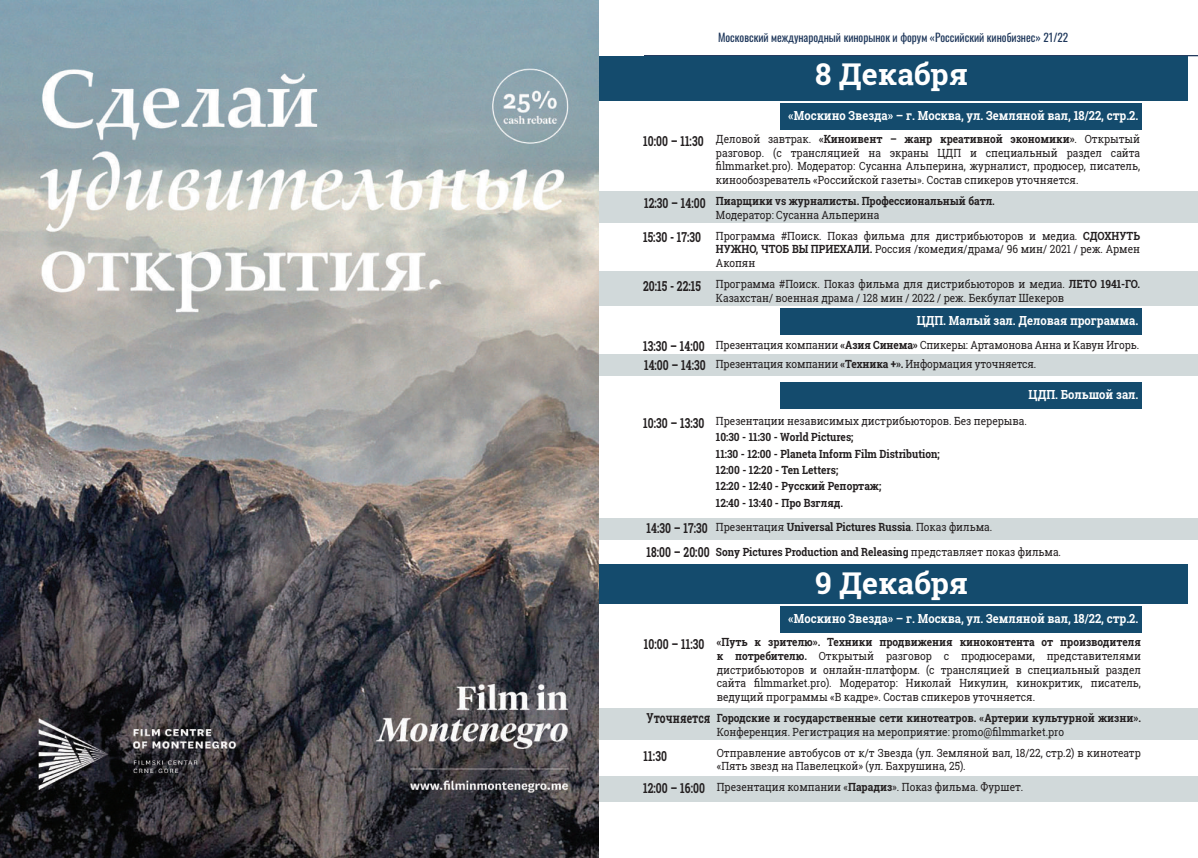
<style>
.page{position:relative;width:1198px;height:858px;background:#fff}
.page>*{position:absolute;margin:0;border:0;box-sizing:border-box;transform-origin:0 0}
.t1{font:700 30px "Roboto Slab";color:#fff}
.t2{font:700 13.75px/19.1px "Roboto Slab";letter-spacing:.01em;color:#231f20;scale:.75 1}
.t3{font:700 12.5px "Roboto Slab";color:#fff;scale:.9 1}
.t4{font:11.25px/13.8px "Roboto Slab";color:#231f20;scale:.9 1}
.t5{font:700 11.25px/16px "Roboto Slab";color:#231f20;scale:.9 1}
.t6{font:11.25px "Oswald";color:#1d365a}
.s1{font-weight:700}
.s2{font-weight:400}
</style>
<div class="page">
<div style="left:780px;top:103px;width:362px;height:26px;background:#144b6d"></div>
<div style="left:598px;top:191px;width:600px;height:32px;background:#d1d9da"></div>
<div style="left:599px;top:271px;width:599px;height:35px;background:#d1d9da"></div>
<div style="left:599px;top:354px;width:599px;height:21px;background:#d1d9da"></div>
<div style="left:598px;top:518px;width:600px;height:21px;background:#d1d9da"></div>
<hr style="left:644px;top:55px;width:554px;height:1px;background:#1d365a">
<div style="left:599px;top:56px;width:588px;height:44px;background:#144b6d"></div>
<div style="left:780px;top:308px;width:362px;height:27px;background:#144b6d"></div>
<div style="left:780px;top:382px;width:362px;height:27px;background:#144b6d"></div>
<div style="left:780px;top:606px;width:362px;height:26px;background:#144b6d"></div>
<div style="left:599px;top:564px;width:588px;height:40px;background:#144b6d"></div>
<div style="left:599px;top:708px;width:599px;height:32px;background:#d1d9da"></div>
<div style="left:599px;top:776px;width:599px;height:26px;background:#d1d9da"></div>
<img style="left:0;top:1px;width:599px;height:856px">
<p class="t2" style="left:643px;top:131px;width:82px">10:00 – 11:30</p>
<p class="t2" style="left:644px;top:193px;width:84px">12:30 – 14:00</p>
<p class="t2" style="left:643px;top:228px;width:79px">15:30 - 17:30</p>
<p class="t2" style="left:643px;top:276px;width:79px">20:15 - 22:15</p>
<p class="t2" style="left:643px;top:336px;width:85px">13:30 – 14:00<br>14:00 – 14:30</p>
<p class="t6" style="left:718px;top:27px;width:352px">Московский международный кинорынок и форум «Российский кинобизнес» 21/22</p>
<h1 class="t1" style="left:815px;top:54px;width:154px">8 Декабря</h1>
<p class="t3" style="left:788px;top:107px;width:390px">«Москино Звезда» – г. Москва, ул. Земляной вал, 18/22, стр.2.</p>
<p class="t4" style="left:716px;top:132px;width:473px;text-align:justify">Деловой завтрак. <span class="s1">«Киноивент – жанр креативной экономики»</span>. Открытый разговор. (с трансляцией на экраны ЦДП и специальный раздел сайта filmmarket.pro). Модератор: Сусанна Альперина, журналист, продюсер, писатель, кинообозреватель «Российской газеты». Состав спикеров уточняется.</p>
<p class="t5" style="left:716px;top:193px;width:311px">Пиарщики vs журналисты. Профессиональный батл.</p>
<p class="t4" style="left:716px;top:204px;width:473px;line-height:20.9px">Модератор: Сусанна Альперина<br>Программа #Поиск. Показ фильма для дистрибьюторов и медиа. <span class="s1">СДОХНУТЬ</span></p>
<p class="t4" style="left:716px;top:242px;width:473px"><span class="s1">НУЖНО, ЧТОБ ВЫ ПРИЕХАЛИ.</span> Россия /комедия/драма/ 96 мин/ 2021 / реж. Армен<br>Акопян</p>
<p class="t4" style="left:716px;top:277px;width:473px">Программа #Поиск. Показ фильма для дистрибьюторов и медиа. <span class="s1">ЛЕТО 1941-ГО.<br></span>Казахстан/ военная драма / 128 мин / 2022 / реж. Бекбулат Шекеров</p>
<p class="t3" style="left:916px;top:312px;width:248px">ЦДП. Малый зал. Деловая программа.</p>
<p class="t4" style="left:716px;top:336px;width:472px;line-height:18.8px">Презентация компании <span class="s1">«Азия Синема»</span> Спикеры: Артамонова Анна и Кавун Игорь.<br>Презентация компании <span class="s1">«Техника +».</span> Информация уточняется.</p>
<p class="t3" style="left:1028px;top:386px;width:123px">ЦДП. Большой зал.</p>
<p class="t4" style="left:716px;top:414px;width:347px">Презентации независимых дистрибьюторов. Без перерыва.</p>
<p class="t5" style="left:716px;top:429px;width:250px">10:30 - 11:30 - World Pictures;<br>11:30 - 12:00 - Planeta Inform Film Distribution; 12:00 - 12:20 - Ten Letters;<br>12:20 - 12:40 - Русский Репортаж;</p>
<p class="t5" style="left:716px;top:490px;width:385px;line-height:24.4px">12:40 - 13:40 - Про Взгляд.<br><span class="s2">Презентация</span> Universal Pictures Russia<span class="s2">. Показ фильма.<br></span>Sony Pictures Production and Releasing <span class="s2">представляет показ фильма.</span></p>
<p class="t2" style="left:643px;top:413px;width:83px">10:30 – 13:30</p>
<p class="t2" style="left:646px;top:516px;width:86px;line-height:23.8px">14:30 – 17:30<br>18:00 – 20:00</p>
<h1 class="t1" style="left:815px;top:562px;width:155px">9 Декабря</h1>
<p class="t3" style="left:788px;top:610px;width:390px">«Москино Звезда» – г. Москва, ул. Земляной вал, 18/22, стр.2.</p>
<p class="t4" style="left:717px;top:635px;width:473px;text-align:justify"><span class="s1">«Путь к зрителю». Техники продвижения киноконтента от производителя к потребителю.</span> Открытый разговор с продюсерами, представителями дистрибьюторов и онлайн-платформ. (с трансляцией в специальный раздел сайта filmmarket.pro). Модератор: Николай Никулин, кинокритик, писатель, ведущий программы «В кадре». Состав спикеров уточняется.</p>
<p class="t5" style="left:717px;top:709px;width:473px">Городские и государственные сети кинотеатров. «Артерии культурной жизни».</p>
<p class="t4" style="left:717px;top:721px;width:473px;line-height:20.9px">Конференция. Регистрация на мероприятие: promo@filmmarket.pro<br>Отправление автобусов от к/т Звезда (ул. Земляной вал, 18/22, стр.2) в кинотеатр</p>
<p class="t4" style="left:717px;top:755px;width:342px;line-height:20.9px">«Пять звезд на Павелецкой» (ул. Бахрушина, 25).<br>Презентация компании «<span class="s1">Парадиз</span>». Показ фильма. Фуршет.</p>
<p class="t2" style="left:644px;top:634px;width:82px">10:00 – 11:30</p>
<p class="t2" style="left:646px;top:707px;width:87px">Уточняется</p>
<p class="t2" style="left:643px;top:746px;width:33px">11:30</p>
<p class="t2" style="left:643px;top:778px;width:84px">12:00 – 16:00</p>
</div>
